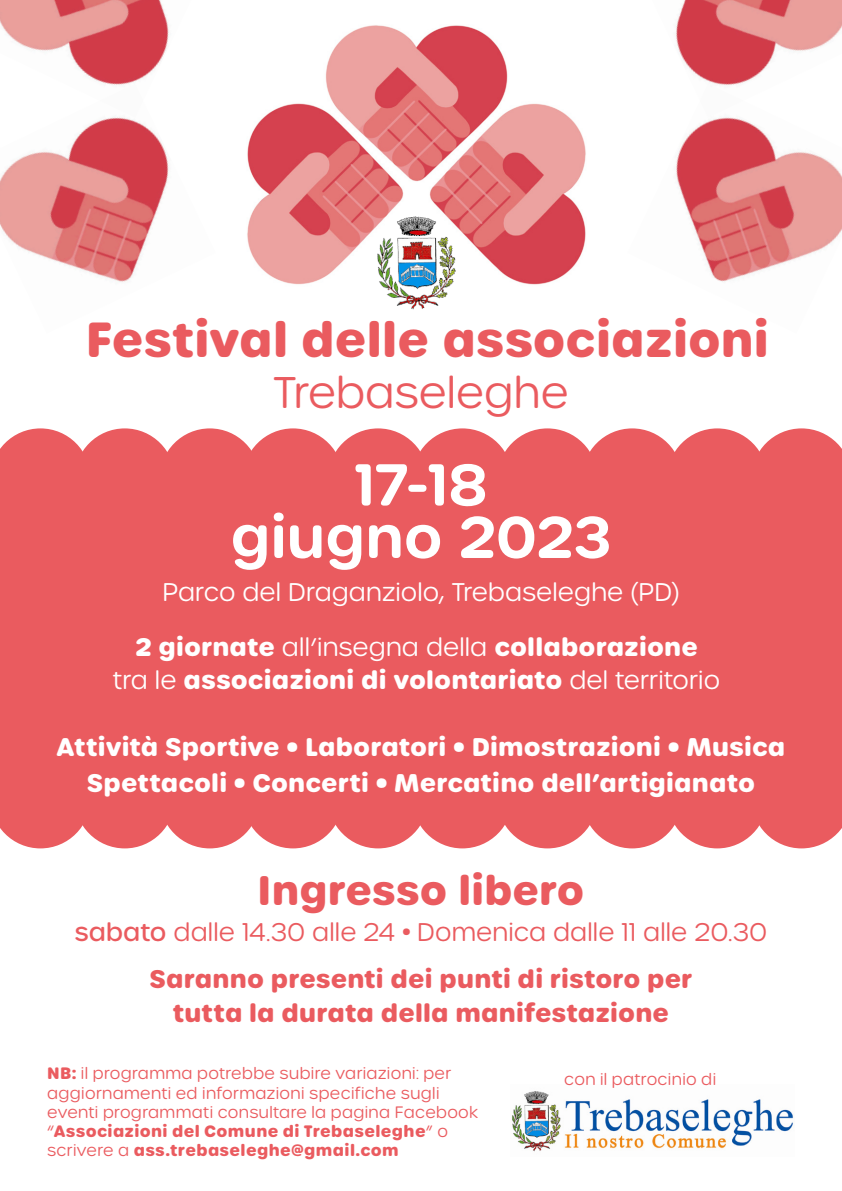
<style>
.page{position:relative;width:842px;height:1191px;background:#fff}
.page>*{position:absolute;margin:0;border:0;box-sizing:border-box;transform-origin:0 0}
.t1{font:600 57.2px/52.4px "Urbane Rounded";color:#fff;text-align:center}
.t2{font:700 47.6px "Urbane Rounded";color:#ea5b5f}
.t3{font:300 42.8px "Urbane Rounded";letter-spacing:-.005em;color:#ea5b5f}
.t4{font:700 40px "Urbane Rounded";color:#ea5b5f}
.t5{font:700 24.8px "Urbane Rounded";letter-spacing:.005em;color:#fff}
.t6{font:700 24.8px "Urbane Rounded";letter-spacing:.005em;color:#ea5b5f}
.t7{font:300 24.8px "Urbane Rounded";letter-spacing:.005em;color:#ea5b5f}
.t8{font:300 24.8px "Urbane Rounded";color:#fff}
.t9{font:300 16px/19.2px "Urbane Rounded";letter-spacing:.02em;color:#ea5b5f}
.s1{font-weight:300}
.s2{font-weight:500}
.s3{font-size:25.8px}
.s4{font-weight:700}
</style>
<div class="page">
<svg style="left:0;top:428px;width:91px;height:50px"></svg>
<div style="left:75px;top:428px;width:100px;height:101px;background:#ea5b5f;border-radius:50%"></div>
<div style="left:160px;top:428px;width:100px;height:101px;background:#ea5b5f;border-radius:50%"></div>
<div style="left:243px;top:428px;width:100px;height:101px;background:#ea5b5f;border-radius:50%"></div>
<div style="left:328px;top:428px;width:100px;height:101px;background:#ea5b5f;border-radius:50%"></div>
<div style="left:412px;top:428px;width:100px;height:101px;background:#ea5b5f;border-radius:50%"></div>
<div style="left:497px;top:428px;width:100px;height:101px;background:#ea5b5f;border-radius:50%"></div>
<div style="left:582px;top:428px;width:100px;height:101px;background:#ea5b5f;border-radius:50%"></div>
<div style="left:667px;top:428px;width:100px;height:101px;background:#ea5b5f;border-radius:50%"></div>
<svg style="left:751px;top:428px;width:91px;height:50px"></svg>
<div style="left:0;top:478px;width:842px;height:331px;background:#ea5b5f"></div>
<svg style="left:0;top:809px;width:91px;height:39px"></svg>
<div style="left:75px;top:748px;width:100px;height:100px;background:#ea5b5f;border-radius:50%"></div>
<div style="left:160px;top:748px;width:100px;height:100px;background:#ea5b5f;border-radius:50%"></div>
<div style="left:243px;top:748px;width:100px;height:100px;background:#ea5b5f;border-radius:50%"></div>
<div style="left:328px;top:748px;width:100px;height:100px;background:#ea5b5f;border-radius:50%"></div>
<div style="left:412px;top:748px;width:100px;height:100px;background:#ea5b5f;border-radius:50%"></div>
<div style="left:497px;top:748px;width:100px;height:100px;background:#ea5b5f;border-radius:50%"></div>
<div style="left:582px;top:748px;width:100px;height:100px;background:#ea5b5f;border-radius:50%"></div>
<div style="left:667px;top:748px;width:100px;height:100px;background:#ea5b5f;border-radius:50%"></div>
<svg style="left:751px;top:809px;width:91px;height:39px"></svg>
<img style="left:511px;top:1091px;width:283px;height:61px">
<img style="left:325px;top:25px;width:183px;height:76px">
<img style="left:247px;top:101px;width:339px;height:184px">
<img style="left:375px;top:205px;width:83px;height:104px">
<img style="left:0;top:117px;width:169px;height:165px">
<img style="left:676px;top:117px;width:166px;height:165px">
<img style="left:0;top:0;width:169px;height:85px">
<img style="left:676px;top:0;width:166px;height:85px">
<p class="t2" style="left:86px;top:306px;width:685px">Festival delle associazioni</p>
<p class="t3" style="left:273px;top:365px;width:298px">Trebaseleghe</p>
<p class="t1" style="left:231px;top:459px;width:382px">17-18<br>giugno 2023</p>
<p class="t8" style="left:162px;top:576px;width:519px">Parco del Draganziolo, Trebaseleghe (PD)</p>
<p class="t5" style="left:135px;top:629px;width:564px">2 giornate <span class="s1">all’insegna della</span> collaborazione</p>
<p class="t5" style="left:113px;top:662px;width:609px"><span class="s1">tra le</span> associazioni di volontariato <span class="s1">del territorio</span></p>
<p class="t5" style="left:57px;top:730px;width:730px">Attività Sportive • Laboratori • Dimostrazioni • Musica</p>
<p class="t5" style="left:87px;top:766px;width:670px">Spettacoli • Concerti • Mercatino dell’artigianato</p>
<p class="t4" style="left:258px;top:863px;width:328px">Ingresso libero</p>
<p class="t7" style="left:75px;top:916px;width:694px"><span class="s2">sabato</span> dalle 14.30 alle 24 <span class="s3">•</span> Domenica dalle 11 alle 20.30</p>
<p class="t6" style="left:149px;top:962px;width:544px">Saranno presenti dei punti di ristoro per</p>
<p class="t6" style="left:173px;top:995px;width:498px">tutta la durata della manifestazione</p>
<p class="t9" style="left:47px;top:1064px;width:433px"><span class="s4">NB:</span> il programma potrebbe subire variazioni: per aggiornamenti ed informazioni specifiche sugli eventi programmati consultare la pagina Facebook “<span class="s4">Associazioni del Comune di Trebaseleghe</span>” o scrivere a <span class="s4">ass.trebaseleghe@gmail.com</span></p>
<p class="t9" style="left:564px;top:1069px;width:154px">con il patrocinio di</p>
</div>
